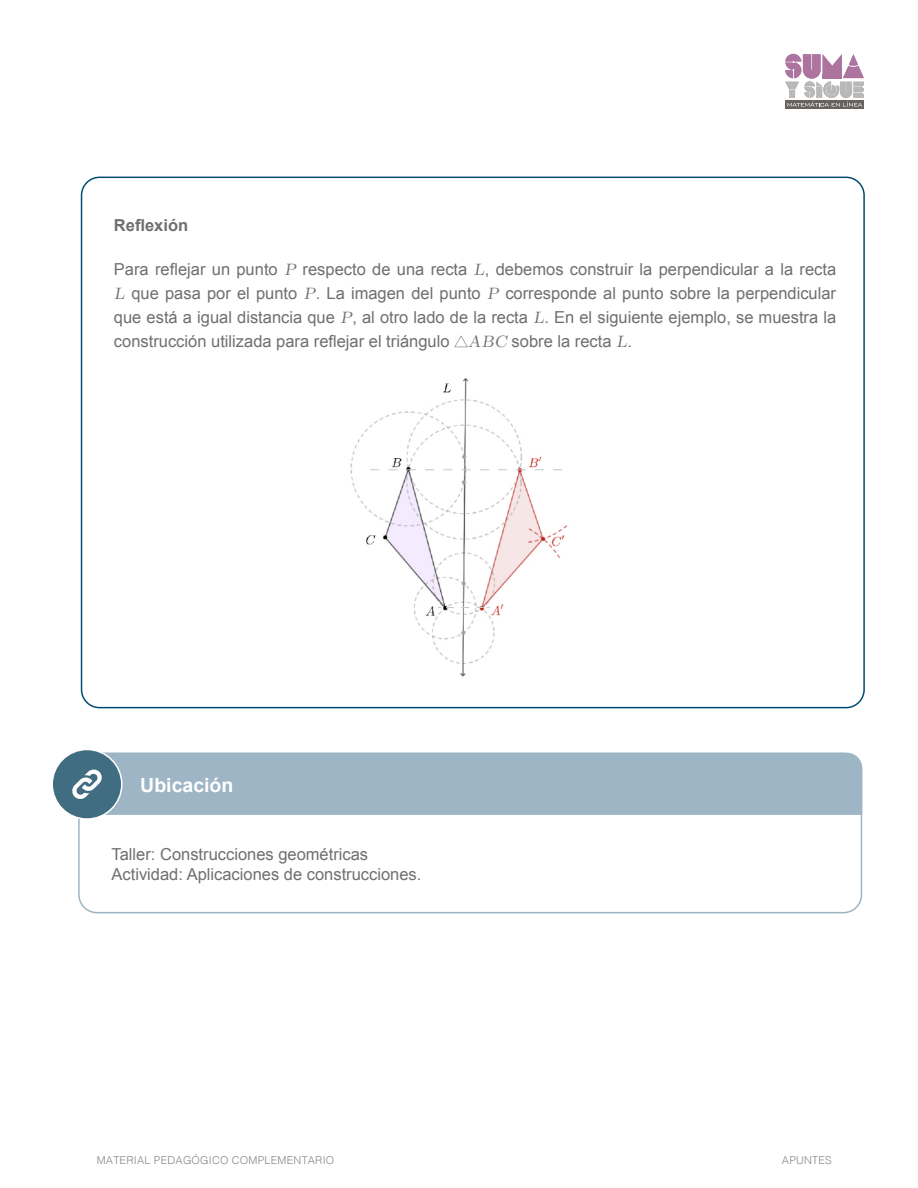
<style>
.page{position:relative;width:918px;height:1188px;background:#fff}
.page>*{position:absolute;margin:0;border:0;box-sizing:border-box;transform-origin:0 0}
.t1{font:700 19.5px "Arial";color:#fff}
.t2{font:16.5px/24px "Arial";color:#706f6f;text-align:justify}
.t3{font:700 16.5px "Arial";color:#706f6f}
.t4{font:300 10.8px "Helvetica";letter-spacing:.02em;color:#878787}
.s1{font-family:"LM Roman Caps 10";font-style:italic}
</style>
<div class="page">
<svg style="left:454px;top:335px;width:14px;height:12px"></svg>
<div style="left:78px;top:753px;width:784px;height:160px;border:2px solid #9bb5c3;border-radius:18px"></div>
<div style="left:102px;top:753px;width:760px;height:62px;background:#9db5c4"></div>
<div style="left:52px;top:750px;width:70px;height:69px;background:#406d81;border-radius:50%"></div>
<div style="left:51px;top:749px;width:72px;height:71px;border:2px solid #fff;border-radius:50%"></div>
<svg style="left:72px;top:769px;width:30px;height:30px"></svg>
<div style="left:785px;top:101px;width:79px;height:7px;background:#666361"></div>
<svg style="left:785px;top:54px;width:79px;height:53px"></svg>
<img style="left:350px;top:378px;width:218px;height:299px">
<svg style="left:370px;top:469px;width:192px;height:1px"></svg>
<svg style="left:438px;top:607px;width:52px;height:1px"></svg>
<p class="t3" style="left:114px;top:215px;width:76px">Reflexión</p>
<p class="t2" style="left:114px;top:258px;width:724px">Para reflejar un punto <span class="s1">P</span> respecto de una recta <span class="s1">L</span>, debemos construir la perpendicular a la recta <span class="s1">L</span> que pasa por el punto <span class="s1">P</span>. La imagen del punto <span class="s1">P</span> corresponde al punto sobre la perpendicular que está a igual distancia que <span class="s1">P</span>, al otro lado de la recta <span class="s1">L</span>. En el siguiente ejemplo, se muestra la construcción utilizada para reflejar el triángulo <span class="s1">ABC</span> sobre la recta <span class="s1">L</span>.</p>
<p class="t1" style="left:140px;top:773px;width:95px">Ubicación</p>
<p class="t2" style="left:111px;top:844px;width:311px;line-height:19.8px">Taller: Construcciones geométricas<br>Actividad: Aplicaciones de construcciones.</p>
<p class="t4" style="left:97px;top:1151px;width:239px">MATERIAL PEDAGÓGICO COMPLEMENTARIO</p>
<p class="t4" style="left:782px;top:1151px;width:51px">APUNTES</p>
</div>
